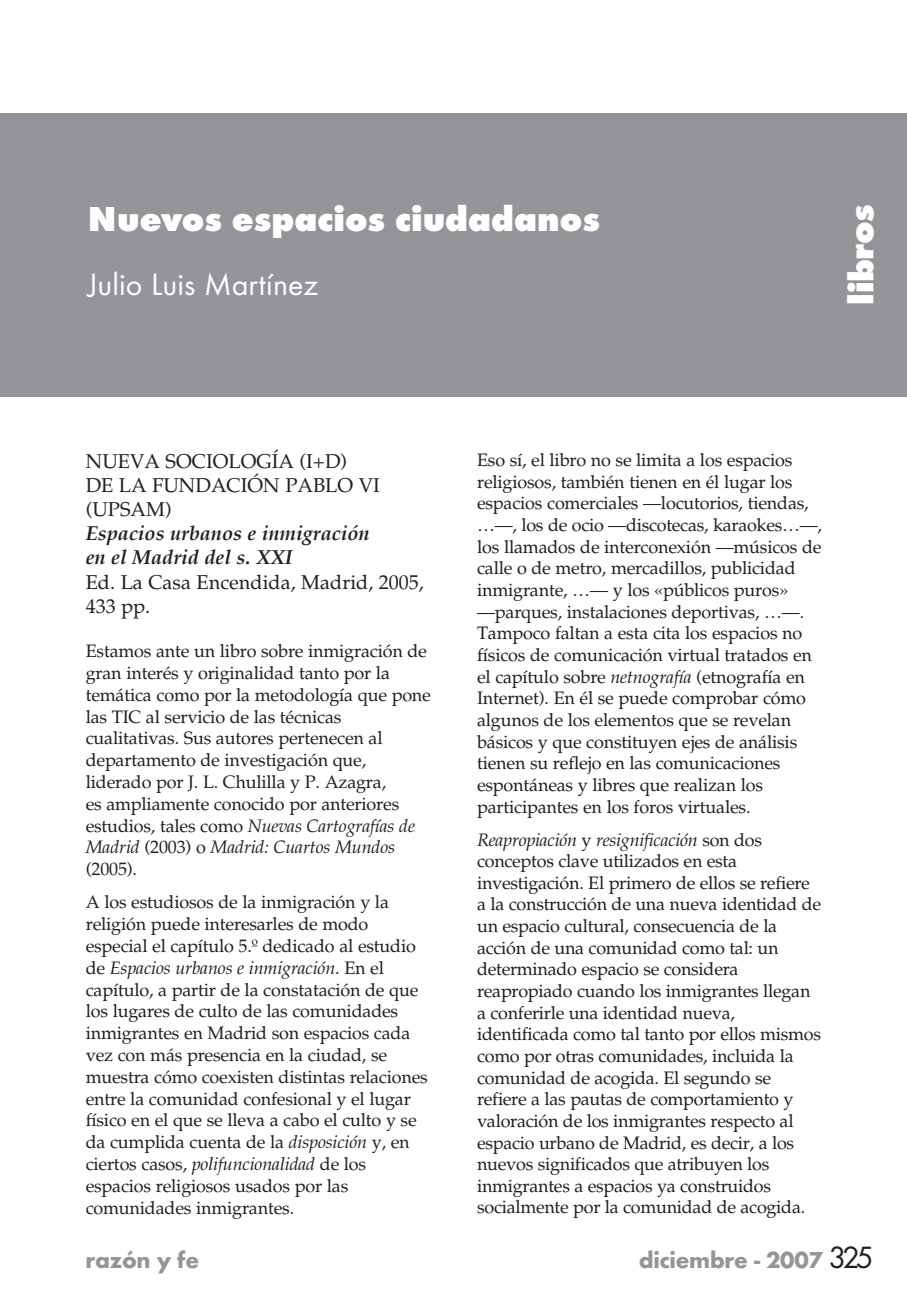
<style>
.page{position:relative;width:907px;height:1303px;background:#fff}
.page>*{position:absolute;margin:0;border:0;box-sizing:border-box;transform-origin:0 0}
.t1{font:800 36px "Futura T";color:#fff}
.t2{font:32px "Futura T";color:#fff}
.t3{font:700 24px "Futura T";letter-spacing:-.01em;color:#939598}
.t4{font:20px/24.2px "Palatino";color:#231f20}
.t5{font:italic 700 20px/24.2px "Palatino";color:#231f20}
.t6{font:18px/21.6px "Palatino";letter-spacing:-.01em;color:#231f20}
.s1{font-style:italic}
.s2{font-weight:400;font-size:32px;color:#231f20}
</style>
<div class="page">
<div style="left:1px;top:113px;width:906px;height:283px;background:#939598"></div>
<h1 class="t1" style="left:88px;top:205px;width:514px">Nuevos espacios ciudadanos</h1>
<h2 class="t2" style="left:88px;top:271px;width:232px">Julio Luis Martínez</h2>
<h1 class="t1" style="left:847px;top:304px;width:102px;rotate:-90deg">libros</h1>
<p class="t4" style="left:86px;top:451px;width:296px">NUEVA SOCIOLOGÍA (I+D)<br>DE LA FUNDACIÓN PABLO VI (UPSAM)</p>
<p class="t5" style="left:86px;top:523px;width:285px">Espacios urbanos e inmigración en el Madrid del s. XXI</p>
<p class="t4" style="left:86px;top:572px;width:340px">Ed. La Casa Encendida, Madrid, 2005,<br>433 pp.</p>
<p class="t6" style="left:86px;top:642px;width:347px">Estamos ante un libro sobre inmigración de gran interés y originalidad tanto por la temática como por la metodología que pone las TIC al servicio de las técnicas cualitativas. Sus autores pertenecen al departamento de investigación que, liderado por J. L. Chulilla y P. Azagra,<br>es ampliamente conocido por anteriores estudios, tales como <span class="s1">Nuevas Cartografías de Madrid</span> (2003) o <span class="s1">Madrid: Cuartos Mundos </span>(2005).</p>
<p class="t6" style="left:86px;top:893px;width:343px">A los estudiosos de la inmigración y la religión puede interesarles de modo especial el capítulo 5.º dedicado al estudio de <span class="s1">Espacios urbanos e inmigración.</span> En el capítulo, a partir de la constatación de que los lugares de culto de las comunidades inmigrantes en Madrid son espacios cada vez con más presencia en la ciudad, se muestra cómo coexisten distintas relaciones entre la comunidad confesional y el lugar físico en el que se lleva a cabo el culto y se da cumplida cuenta de la <span class="s1">disposición</span> y, en ciertos casos, <span class="s1">polifuncionalidad</span> de los espacios religiosos usados por las comunidades inmigrantes.</p>
<p class="t6" style="left:477px;top:451px;width:346px">Eso sí, el libro no se limita a los espacios religiosos, también tienen en él lugar los espacios comerciales —locutorios, tiendas, …—, los de ocio —discotecas, karaokes…—, los llamados de interconexión —músicos de calle o de metro, mercadillos, publicidad inmigrante, …— y los «públicos puros» —parques, instalaciones deportivas, …—.<br>Tampoco faltan a esta cita los espacios no físicos de comunicación virtual tratados en el capítulo sobre <span class="s1">netnografía</span> (etnografía en Internet). En él se puede comprobar cómo algunos de los elementos que se revelan básicos y que constituyen ejes de análisis tienen su reflejo en las comunicaciones espontáneas y libres que realizan los participantes en los foros virtuales.</p>
<p class="t6" style="left:477px;top:830px;width:345px"><span class="s1">Reapropiación</span> y <span class="s1">resignificación</span> son dos conceptos clave utilizados en esta investigación. El primero de ellos se refiere a la construcción de una nueva identidad de un espacio cultural, consecuencia de la acción de una comunidad como tal: un determinado espacio se considera reapropiado cuando los inmigrantes llegan a conferirle una identidad nueva, identificada como tal tanto por ellos mismos como por otras comunidades, incluida la comunidad de acogida. El segundo se refiere a las pautas de comportamiento y valoración de los inmigrantes respecto al espacio urbano de Madrid, es decir, a los nuevos significados que atribuyen los inmigrantes a espacios ya construidos socialmente por la comunidad de acogida.</p>
<h3 class="t3" style="left:85px;top:1245px;width:115px">razón y fe</h3>
<h3 class="t3" style="left:638px;top:1245px;width:236px">diciembre - 2007 <span class="s2">325</span></h3>
</div>
